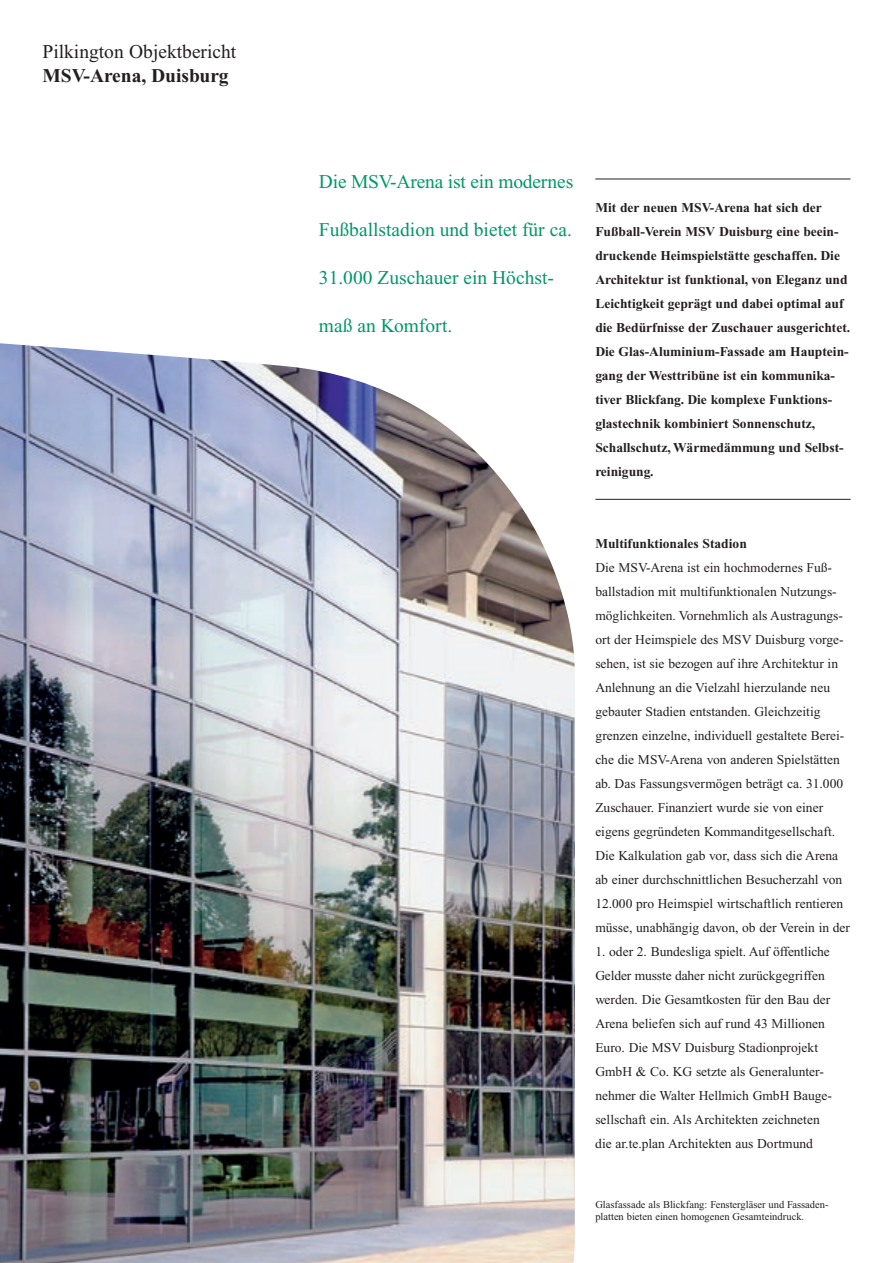
<style>
.page{position:relative;width:893px;height:1263px;background:#fff}
.page>*{position:absolute;margin:0;border:0;box-sizing:border-box;transform-origin:0 0}
.t1{font:19.5px "Times New Roman";color:#009867}
.t2{font:19.5px "Times New Roman";color:#231f20}
.t3{font:700 19.5px "Times New Roman";color:#231f20}
.t4{font:13.5px/24px "Times New Roman";color:#231f20}
.t5{font:700 13.5px/24px "Times New Roman";color:#231f20}
.t6{font:10.5px/12px "Times New Roman";color:#231f20}
</style>
<div class="page">
<hr style="left:595px;top:179px;width:255px;height:1px;background:#231f20">
<hr style="left:595px;top:499px;width:256px;height:1px;background:#231f20">
<img style="left:0;top:343px;width:575px;height:920px">
<h1 class="t2" style="left:43px;top:41px;width:195px">Pilkington Objektbericht</h1>
<h1 class="t3" style="left:43px;top:64px;width:188px">MSV-Arena, Duisburg</h1>
<h1 class="t1" style="left:319px;top:171px;width:256px">Die MSV-Arena ist ein modernes</h1>
<h1 class="t1" style="left:319px;top:219px;width:254px">Fußballstadion und bietet für ca.</h1>
<h1 class="t1" style="left:319px;top:267px;width:237px">31.000 Zuschauer ein Höchst-</h1>
<h1 class="t1" style="left:319px;top:315px;width:135px">maß an Komfort.</h1>
<p class="t5" style="left:595px;top:195px;width:256px">Mit der neuen MSV-Arena hat sich der Fußball-Verein MSV Duisburg eine beein&shy;druckende Heimspielstätte geschaffen. Die Architektur ist funktional, von Eleganz und Leichtigkeit geprägt und dabei optimal auf die Bedürfnisse der Zuschauer ausgerichtet.<br>Die Glas-Aluminium-Fassade am Hauptein&shy;gang der Westtribüne ist ein kommunika&shy;tiver Blickfang. Die komplexe Funktions&shy;glastechnik kombiniert Sonnenschutz, Schallschutz, Wärmedämmung und Selbst&shy;reinigung.</p>
<p class="t5" style="left:595px;top:531px;width:153px">Multifunktionales Stadion</p>
<p class="t4" style="left:595px;top:555px;width:256px">Die MSV-Arena ist ein hochmodernes Fuß&shy;ballstadion mit multifunktionalen Nutzungs&shy;möglichkeiten. Vornehmlich als Austragungs&shy;ort der Heimspiele des MSV Duisburg vorge&shy;sehen, ist sie bezogen auf ihre Architektur in Anlehnung an die Vielzahl hierzulande neu gebauter Stadien entstanden. Gleichzeitig grenzen einzelne, individuell gestaltete Berei&shy;che die MSV-Arena von anderen Spielstätten ab. Das Fassungsvermögen beträgt ca. 31.000<br>Zuschauer. Finanziert wurde sie von einer eigens gegründeten Kommanditgesellschaft.<br>Die Kalkulation gab vor, dass sich die Arena ab einer durchschnittlichen Besucherzahl von 12.000 pro Heimspiel wirtschaftlich rentieren müsse, unabhängig davon, ob der Verein in der</p>
<p class="t4" style="left:595px;top:939px;width:238px">1. oder 2. Bundesliga spielt. Auf öffentliche Gelder musste daher nicht zurückgegriffen werden. Die Gesamtkosten für den Bau der Arena beliefen sich auf rund 43 Millionen Euro. Die MSV Duisburg Stadionprojekt GmbH &amp; Co. KG setzte als Generalunter&shy;nehmer die Walter Hellmich GmbH Bauge&shy;sellschaft ein. Als Architekten zeichneten die ar.te.plan Architekten aus Dortmund</p>
<p class="t6" style="left:595px;top:1198px;width:235px">Glasfassade als Blickfang: Fenstergläser und Fassaden&shy;platten bieten einen homogenen Gesamteindruck.</p>
</div>
